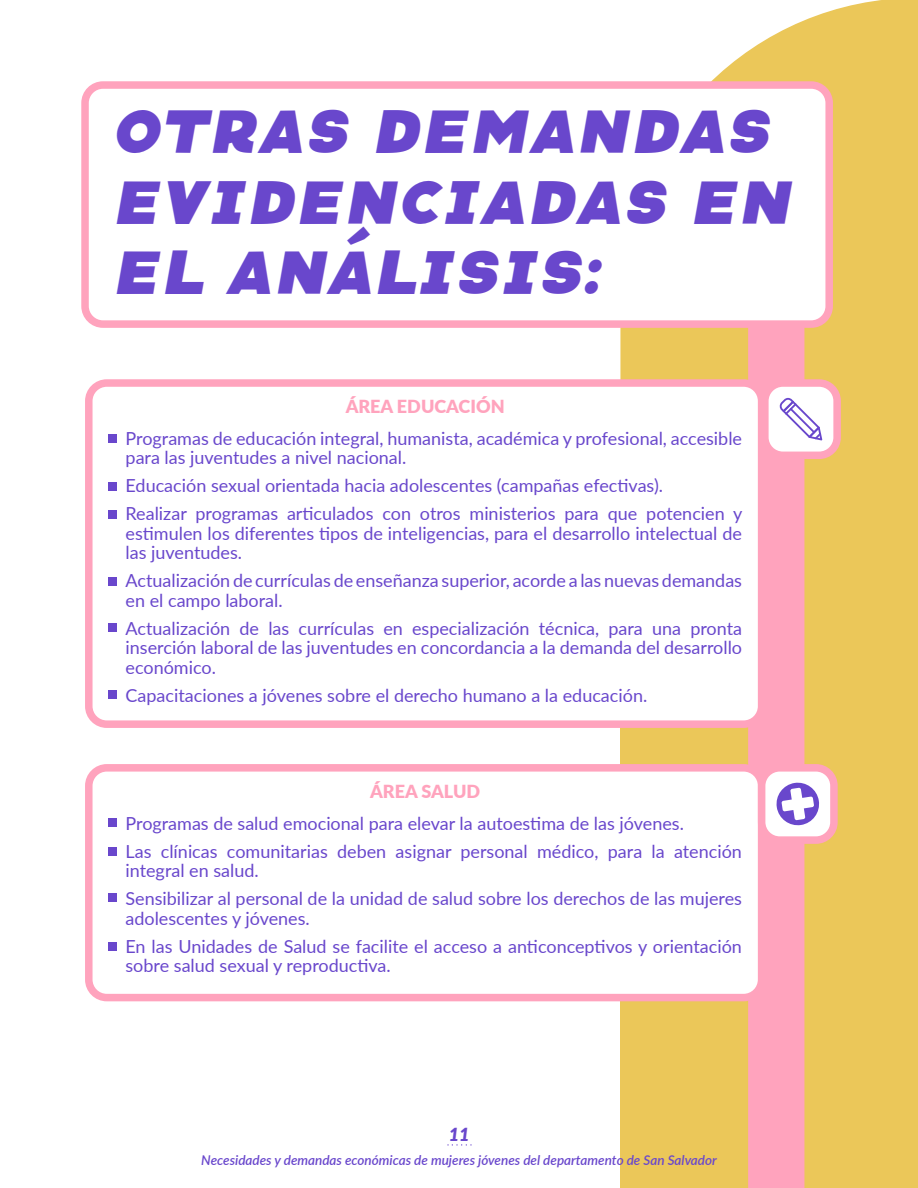
<style>
.page{position:relative;width:918px;height:1188px;background:#fff}
.page>*{position:absolute;margin:0;border:0;box-sizing:border-box;transform-origin:0 0}
.t1{font:italic 45px/70.5px "Neretto Sans";color:#6947cc}
.t2{font:18px/19.5px "Lato";color:#6947cc}
.t3{font:900 18px "Lato";color:#ffa3bd}
.t4{font:italic 900 18px "Lato";color:#6947cc}
.t5{font:italic 600 13.5px "Lato";color:#6947cc}
</style>
<div class="page">
<svg style="left:620px;top:0;width:298px;height:593px;fill:#ebc759"></svg>
<div style="left:620px;top:593px;width:298px;height:595px;background:#ebc759"></div>
<div style="left:748px;top:328px;width:56px;height:860px;background:#ffa3bd"></div>
<div style="left:85px;top:85px;width:744px;height:239px;background:#fff;border-radius:18px"></div>
<div style="left:81px;top:81px;width:752px;height:247px;border:8px solid #ffa3bd;border-radius:18px"></div>
<div style="left:89px;top:383px;width:673px;height:341px;background:#fff;border-radius:18px"></div>
<div style="left:85px;top:379px;width:680px;height:349px;border:8px solid #ffa3bd;border-radius:18px"></div>
<div style="left:108px;top:435px;width:9px;height:8px;background:#6947cc"></div>
<div style="left:108px;top:482px;width:9px;height:8px;background:#6947cc"></div>
<div style="left:108px;top:511px;width:9px;height:8px;background:#6947cc"></div>
<div style="left:108px;top:577px;width:9px;height:8px;background:#6947cc"></div>
<div style="left:108px;top:623px;width:9px;height:9px;background:#6947cc"></div>
<div style="left:108px;top:690px;width:9px;height:9px;background:#6947cc"></div>
<div style="left:89px;top:768px;width:673px;height:230px;background:#fff;border-radius:18px"></div>
<div style="left:85px;top:764px;width:680px;height:237px;border:8px solid #ffa3bd;border-radius:18px"></div>
<div style="left:108px;top:818px;width:9px;height:9px;background:#6947cc"></div>
<div style="left:108px;top:847px;width:9px;height:9px;background:#6947cc"></div>
<div style="left:108px;top:894px;width:9px;height:8px;background:#6947cc"></div>
<div style="left:108px;top:942px;width:9px;height:8px;background:#6947cc"></div>
<div style="left:765px;top:383px;width:72px;height:72px;background:#fff;border-radius:18px"></div>
<div style="left:761px;top:379px;width:80px;height:80px;border:8px solid #ffa3bd;border-radius:18px"></div>
<svg style="left:779px;top:398px;width:43px;height:42px"></svg>
<div style="left:762px;top:768px;width:72px;height:72px;background:#fff;border-radius:18px"></div>
<div style="left:758px;top:764px;width:80px;height:80px;border:8px solid #ffa3bd;border-radius:18px"></div>
<svg style="left:776px;top:782px;width:43px;height:44px"></svg>
<svg style="left:447px;top:1144px;width:25px;height:2px"></svg>
<h1 class="t1" style="left:111px;top:103px;width:681px">OTRAS DEMANDAS<br>EVIDENCIADAS EN<br>EL ANÁLISIS:</h1>
<p class="t3" style="left:346px;top:393px;width:160px">ÁREA EDUCACIÓN</p>
<p class="t2" style="left:126px;top:428px;width:618px">Programas de educación integral, humanista, académica y profesional, accesible para las juventudes a nivel nacional.</p>
<p class="t2" style="left:126px;top:471px;width:618px;line-height:28px">Educación sexual orientada hacia adolescentes (campañas efectivas).<br>Realizar programas articulados con otros ministerios para que potencien y</p>
<p class="t2" style="left:126px;top:523px;width:618px">estimulen los diferentes tipos de inteligencias, para el desarrollo intelectual de las juventudes.</p>
<p class="t2" style="left:126px;top:570px;width:618px">Actualización de currículas de enseñanza superior, acorde a las nuevas demandas en el campo laboral.</p>
<p class="t2" style="left:126px;top:618px;width:618px;text-align:justify">Actualización de las currículas en especialización técnica, para una pronta inserción laboral de las juventudes en concordancia a la demanda del desarrollo económico.</p>
<p class="t2" style="left:126px;top:685px;width:523px">Capacitaciones a jóvenes sobre el derecho humano a la educación.</p>
<p class="t3" style="left:370px;top:778px;width:112px">ÁREA SALUD</p>
<p class="t2" style="left:126px;top:808px;width:618px;line-height:28px">Programas de salud emocional para elevar la autoestima de las jóvenes.<br>Las clínicas comunitarias deben asignar personal médico, para la atención</p>
<p class="t2" style="left:126px;top:856px;width:618px;line-height:28px">integral en salud.<br>Sensibilizar al personal de la unidad de salud sobre los derechos de las mujeres</p>
<p class="t2" style="left:126px;top:903px;width:618px;line-height:28px">adolescentes y jóvenes.<br>En las Unidades de Salud se facilite el acceso a anticonceptivos y orientación</p>
<p class="t2" style="left:126px;top:955px;width:267px">sobre salud sexual y reproductiva.</p>
<p class="t4" style="left:449px;top:1121px;width:22px">11</p>
<p class="t5" style="left:201px;top:1150px;width:517px">Necesidades y demandas económicas de mujeres jóvenes del departamento de San Salvador</p>
</div>
